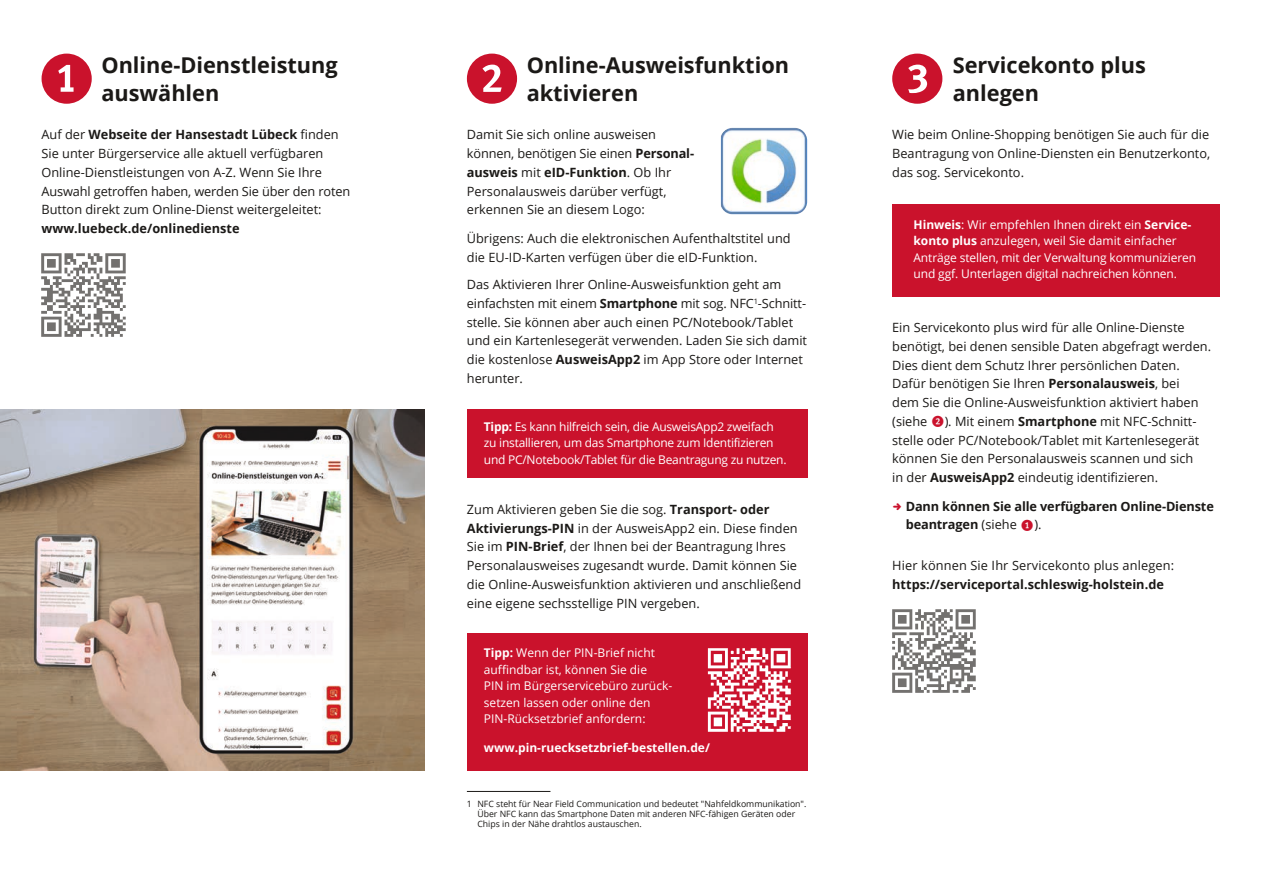
<style>
.page{position:relative;width:1263px;height:893px;background:#fff}
.page>*{position:absolute;margin:0;border:0;box-sizing:border-box;transform-origin:0 0}
.t1{font:700 21.75px/28px "Open Sans";color:#1b1917}
.t2{font:12.75px/18.8px "Open Sans";color:#1b1917}
.t3{font:700 12.75px/18.8px "Open Sans";color:#1b1917}
.t4{font:12px/16.5px "Open Sans";letter-spacing:-.01em;color:#fff}
.t5{font:700 12px "Open Sans";color:#fff}
.t6{font:8.7px/10.5px "Open Sans";color:#1b1917}
.s1{font-weight:700}
.s2{color:#ca122c}
.s3{font-weight:400}
</style>
<div class="page">
<div style="left:467px;top:409px;width:340px;height:68px;background:#ca122c"></div>
<div style="left:467px;top:632px;width:340px;height:138px;background:#ca122c"></div>
<img style="left:42px;top:253px;width:84px;height:83px">
<img style="left:721px;top:128px;width:86px;height:86px">
<img style="left:707px;top:648px;width:84px;height:83px">
<hr style="left:467px;top:790px;width:83px;height:1px;background:#1b1917">
<div style="left:892px;top:204px;width:327px;height:93px;background:#ca122c"></div>
<img style="left:892px;top:609px;width:84px;height:83px">
<img style="left:0;top:409px;width:424px;height:361px">
<h1 class="t1" style="left:101px;top:50px;width:238px">Online-Dienstleistung auswählen</h1>
<p class="t2" style="left:42px;top:125px;width:310px">Auf der <span class="s1">Webseite der Hansestadt Lübeck</span> finden Sie unter Bürgerservice alle aktuell verfügbaren Online-Dienstleistungen von A-Z. Wenn Sie Ihre Auswahl getroffen haben, werden Sie über den roten Button direkt zum Online-Dienst weitergeleitet:</p>
<p class="t3" style="left:42px;top:219px;width:199px">www.luebeck.de/onlinedienste</p>
<h1 class="t1" style="left:527px;top:50px;width:264px">Online-Ausweisfunktion aktivieren</h1>
<p class="t2" style="left:467px;top:125px;width:229px">Damit Sie sich online ausweisen können, benötigen Sie einen <span class="s1">Personal&shy;ausweis</span> mit <span class="s1">eID-Funktion</span>. Ob Ihr Personalausweis darüber verfügt, erkennen Sie an diesem Logo:</p>
<p class="t2" style="left:467px;top:228px;width:325px">Übrigens: Auch die elektronischen Aufenthaltstitel und die EU-ID-Karten verfügen über die eID-Funktion.</p>
<p class="t2" style="left:467px;top:275px;width:342px">Das Aktivieren Ihrer Online-Ausweisfunktion geht am einfachsten mit einem <span class="s1">Smartphone</span> mit sog. NFC<sup>1</sup>-Schnitt&shy;stelle. Sie können aber auch einen PC/Notebook/Tablet und ein Kartenlesegerät verwenden. Laden Sie sich damit die kostenlose <span class="s1">AusweisApp2</span> im App Store oder Internet herunter.</p>
<p class="t4" style="left:484px;top:418px;width:304px"><span class="s1">Tipp:</span> Es kann hilfreich sein, die AusweisApp2 zweifach zu installieren, um das Smartphone zum Identifizieren und PC/Notebook/Tablet für die Beantragung zu nutzen.</p>
<p class="t2" style="left:467px;top:499px;width:336px">Zum Aktivieren geben Sie die sog. <span class="s1">Transport- oder Aktivierungs-PIN</span> in der AusweisApp2 ein. Diese finden Sie im <span class="s1">PIN-Brief</span>, der Ihnen bei der Beantragung Ihres Personalausweises zugesandt wurde. Damit können Sie die Online-Ausweisfunktion aktivieren und anschließend eine eigene sechsstellige PIN vergeben.</p>
<p class="t4" style="left:484px;top:644px;width:190px"><span class="s1">Tipp:</span> Wenn der PIN-Brief nicht auffindbar ist, können Sie die<br>PIN im Bürgerservicebüro zurück&shy;setzen lassen oder online den<br>PIN-Rücksetzbrief anfordern:</p>
<p class="t5" style="left:484px;top:738px;width:228px">www.pin-ruecksetzbrief-bestellen.de/</p>
<p class="t6" style="left:477px;top:797px;width:330px;text-indent:-11px">1 NFC steht für Near Field Communication und bedeutet "Nahfeldkommunikation".<br>Über NFC kann das Smartphone Daten mit anderen NFC-fähigen Geräten oder<br>Chips in der Nähe drahtlos austauschen.</p>
<h1 class="t1" style="left:952px;top:50px;width:195px;text-indent:-67px"><span class="s2">▼</span> Servicekonto plus anlegen</h1>
<p class="t2" style="left:892px;top:125px;width:319px;text-align:justify">Wie beim Online-Shopping benötigen Sie auch für die Beantragung von Online-Diensten ein Benutzerkonto, das sog. Servicekonto.</p>
<p class="t4" style="left:913px;top:216px;width:284px"><span class="s1">Hinweis</span>: Wir empfehlen Ihnen direkt ein <span class="s1">Service&shy;konto plus</span> anzulegen, weil Sie damit einfacher Anträge stellen, mit der Verwaltung kommunizieren und ggf. Unterlagen digital nachreichen können.</p>
<p class="t2" style="left:892px;top:318px;width:320px">Ein Servicekonto plus wird für alle Online-Dienste benötigt, bei denen sensible Daten abgefragt werden.<br>Dies dient dem Schutz Ihrer persönlichen Daten.<br>Dafür benötigen Sie Ihren <span class="s1">Personalausweis</span>, bei<br>dem Sie die Online-Ausweisfunktion aktiviert haben (siehe</p>
<p class="t2" style="left:892px;top:411px;width:308px;text-indent:52px">). Mit einem <span class="s1">Smartphone</span> mit NFC-Schnitt&shy;stelle oder PC/Notebook/Tablet mit Kartenlesegerät können Sie den Personalausweis scannen und sich in der <span class="s1">AusweisApp2</span> eindeutig identifizieren.</p>
<p class="t3" style="left:905px;top:496px;width:310px">Dann können Sie alle verfügbaren Online-Dienste beantragen <span class="s3">(siehe</span></p>
<p class="t2" style="left:1034px;top:514px;width:9px">).</p>
<p class="t2" style="left:892px;top:555px;width:283px">Hier können Sie Ihr Servicekonto plus anlegen:</p>
<p class="t3" style="left:892px;top:574px;width:273px">https://serviceportal.schleswig-holstein.de</p>
</div>
